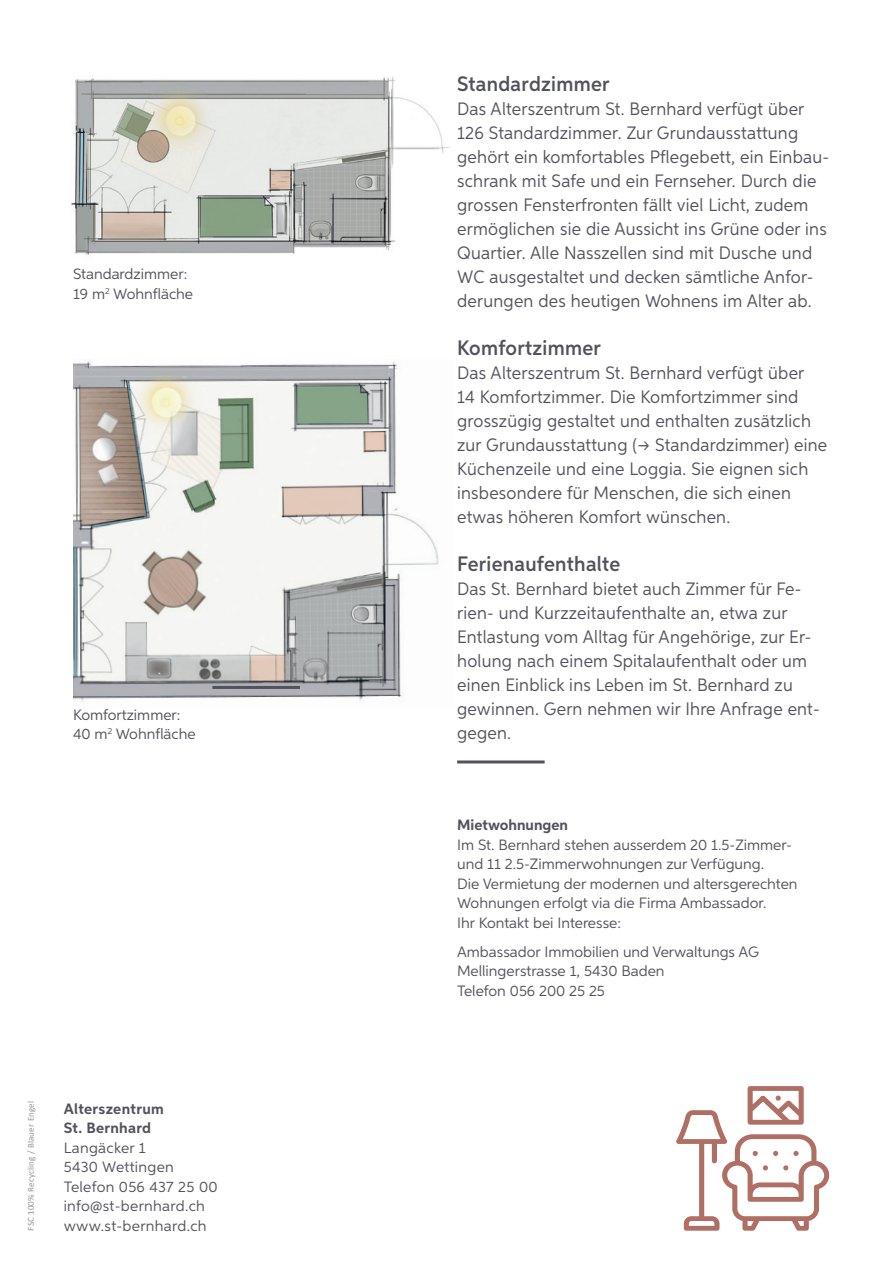
<style>
.page{position:relative;width:893px;height:1263px;background:#fff}
.page>*{position:absolute;margin:0;border:0;box-sizing:border-box;transform-origin:0 0}
.t1{font:600 21px "Aspira";letter-spacing:.015em;color:#52525d;scale:.95 1}
.t2{font:18px/24px "Aspira";letter-spacing:.015em;color:#52525d;scale:.95 1}
.t3{font:15px/19.5px "Aspira";color:#52525d}
.t4{font:15px/19.5px "Aspira";letter-spacing:.02em;color:#52525d}
.t5{font:700 15px/19.5px "Aspira";letter-spacing:.02em;color:#52525d}
.t6{font:700 15px "Aspira";color:#52525d}
.t7{font:9px "Calibri";letter-spacing:.02em;color:#939598}
</style>
<div class="page">
<img style="left:71px;top:77px;width:379px;height:178px">
<img style="left:73px;top:361px;width:366px;height:341px">
<hr style="left:212px;top:686px;width:88px;height:3px;background:#52525d">
<svg style="left:676px;top:1086px;width:154px;height:145px"></svg>
<hr style="left:457px;top:760px;width:88px;height:3px;background:#52525d">
<p class="t3" style="left:73px;top:264px;width:122px">Standardzimmer:<br>19 m<sup>2</sup> Wohnfläche</p>
<p class="t3" style="left:73px;top:704px;width:124px">Komfortzimmer:<br>40 m<sup>2</sup> Wohnfläche</p>
<p class="t7" style="left:25px;top:1231px;width:131px;rotate:-90deg">FSC 100% Recycling / Blauer Engel</p>
<p class="t5" style="left:64px;top:1099px;width:101px">Alterszentrum<br>St. Bernhard</p>
<p class="t4" style="left:64px;top:1137px;width:155px">Langäcker 1<br>5430 Wettingen<br>Telefon 056 437 25 00 info@st-bernhard.ch www.st-bernhard.ch</p>
<p class="t1" style="left:457px;top:70px;width:162px">Standardzimmer</p>
<p class="t2" style="left:457px;top:96px;width:393px">Das Alterszentrum St. Bernhard verfügt über 126 Standardzimmer. Zur Grundausstattung gehört ein komfortables Pflegebett, ein Einbau&shy;schrank mit Safe und ein Fernseher. Durch die grossen Fensterfronten fällt viel Licht, zudem ermöglichen sie die Aussicht ins Grüne oder ins Quartier. Alle Nasszellen sind mit Dusche und WC ausgestaltet und decken sämtliche Anfor&shy;derungen des heutigen Wohnens im Alter ab.</p>
<p class="t1" style="left:457px;top:334px;width:153px">Komfortzimmer</p>
<p class="t2" style="left:457px;top:360px;width:391px">Das Alterszentrum St. Bernhard verfügt über<br>14 Komfortzimmer. Die Komfortzimmer sind grosszügig gestaltet und enthalten zusätzlich zur Grundausstattung (→ Standardzimmer) eine Küchenzeile und eine Loggia. Sie eignen sich insbesondere für Menschen, die sich einen etwas höheren Komfort wünschen.</p>
<p class="t1" style="left:457px;top:550px;width:173px">Ferienaufenthalte</p>
<p class="t2" style="left:457px;top:576px;width:383px">Das St. Bernhard bietet auch Zimmer für Fe&shy;rien- und Kurzzeitaufenthalte an, etwa zur Entlastung vom Alltag für Angehörige, zur Er&shy;holung nach einem Spitalaufenthalt oder um einen Einblick ins Leben im St. Bernhard zu gewinnen. Gern nehmen wir Ihre Anfrage ent&shy;gegen.</p>
<p class="t6" style="left:457px;top:816px;width:112px">Mietwohnungen</p>
<p class="t3" style="left:457px;top:834px;width:342px">Im St. Bernhard stehen ausserdem 20 1.5-Zimmer&shy;und 11 2.5-Zimmerwohnungen zur Verfügung.<br>Die Vermietung der modernen und altersgerechten Wohnungen erfolgt via die Firma Ambassador.<br>Ihr Kontakt bei Interesse:</p>
<p class="t3" style="left:457px;top:942px;width:303px">Ambassador Immobilien und Verwaltungs AG<br>Mellingerstrasse 1, 5430 Baden<br>Telefon 056 200 25 25</p>
</div>
